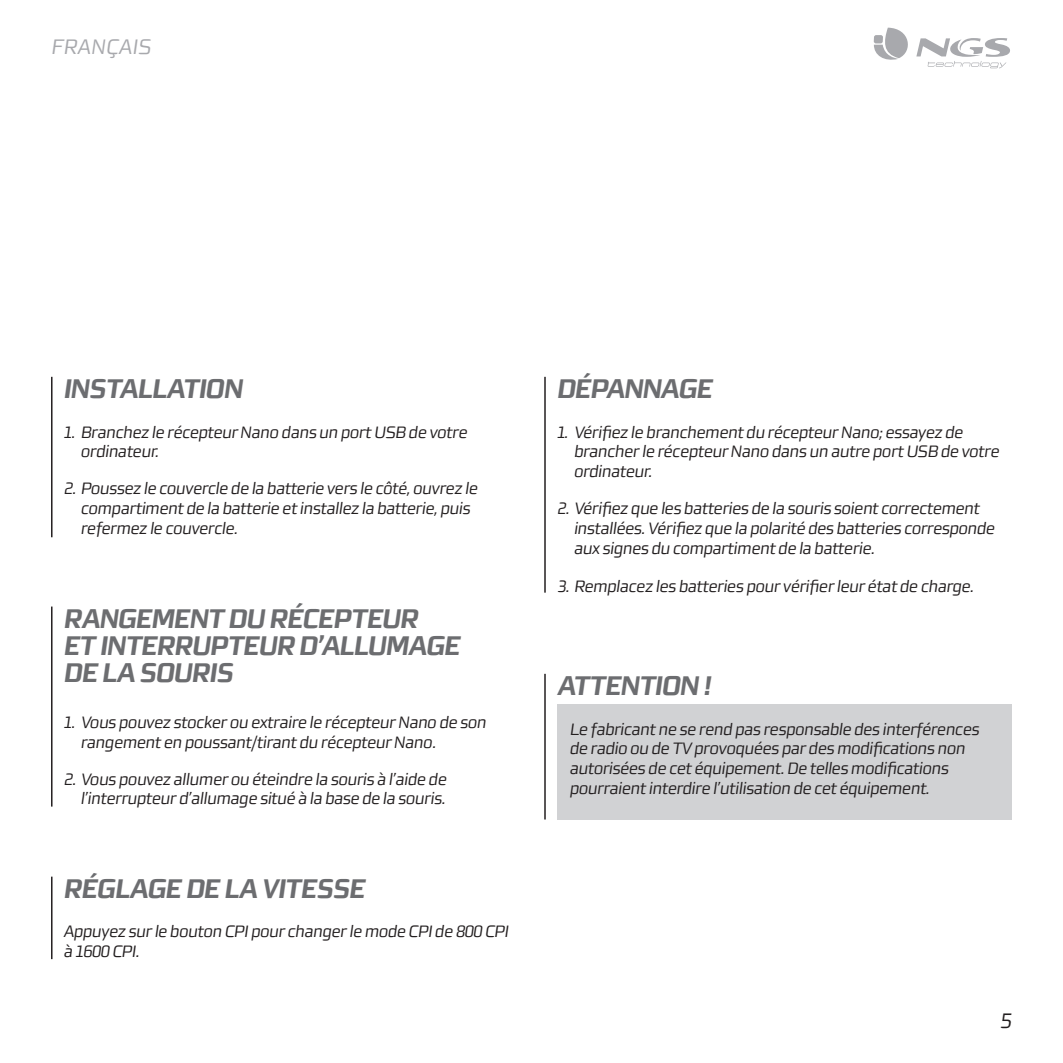
<style>
.page{position:relative;width:1063px;height:1063px;background:#fff}
.page>*{position:absolute;margin:0;border:0;box-sizing:border-box;transform-origin:0 0}
.t1{font:italic 700 27px "Morgan Sans";letter-spacing:-.04em;color:#6c6d70}
.t2{font:italic 21px "Morgan Sans";color:#a8a9ad}
.t3{font:italic 21px "Morgan Sans";color:#231f20}
.t4{font:italic 16.5px/19.8px "Morgan Sans";letter-spacing:-.04em;color:#231f20}
</style>
<div class="page">
<svg style="left:874px;top:28px;width:136px;height:40px"></svg>
<div style="left:874px;top:35px;width:9px;height:8px;background:#a8a9ad;border-radius:2px"></div>
<div style="left:557px;top:704px;width:455px;height:116px;background:#d1d2d4"></div>
<hr style="left:51px;top:377px;width:2px;height:160px;background:#231f20">
<hr style="left:51px;top:607px;width:2px;height:200px;background:#231f20">
<hr style="left:51px;top:877px;width:2px;height:82px;background:#231f20">
<hr style="left:544px;top:377px;width:2px;height:216px;background:#231f20">
<hr style="left:544px;top:674px;width:2px;height:146px;background:#231f20">
<p class="t2" style="left:51px;top:34px;width:102px">FRANÇAIS</p>
<h1 class="t1" style="left:64px;top:372px;width:16px">INSTALLATION</h1>
<p class="t4" style="left:81px;top:422px;width:388px;text-indent:-17px">1. Branchez le récepteur Nano dans un port USB de votre ordinateur.</p>
<p class="t4" style="left:81px;top:479px;width:399px;text-indent:-17px">2. Poussez le couvercle de la batterie vers le côté, ouvrez le compartiment de la batterie et installez la batterie, puis refermez le couvercle.</p>
<h1 class="t1" style="left:64px;top:602px;width:37px">RANGEMENT</h1>
<h1 class="t1" style="left:229px;top:602px;width:140px">DU RÉCEPTEUR</h1>
<h1 class="t1" style="left:64px;top:629px;width:53px">ET INTERRU</h1>
<h1 class="t1" style="left:210px;top:629px;width:35px">PTEUR</h1>
<h1 class="t1" style="left:299px;top:629px;width:41px">D’ALLUMAGE</h1>
<h1 class="t1" style="left:64px;top:656px;width:93px">DELASOURIS</h1>
<p class="t4" style="left:81px;top:713px;width:407px;text-indent:-17px">1. Vous pouvez stocker ou extraire le récepteur Nano de son rangement en poussant/tirant du récepteur Nano.</p>
<p class="t4" style="left:64px;top:769px;width:385px;text-align:right">2. Vous pouvez allumer ou éteindre la souris à l’aide de l’interrupteur d’allumage situé à la base de la souris.</p>
<h1 class="t1" style="left:64px;top:872px;width:52px">RÉGLAGE</h1>
<h1 class="t1" style="left:186px;top:872px;width:92px">DELAVITESSE</h1>
<p class="t4" style="left:64px;top:922px;width:447px">Appuyez sur le bouton CPI pour changer le mode CPI de 800 CPI à 1600 CPI.</p>
<h1 class="t1" style="left:557px;top:372px;width:69px">DÉPANNAGE</h1>
<p class="t4" style="left:574px;top:422px;width:427px;text-indent:-17px">1. Vérifiez le branchement du récepteur Nano; essayez de brancher le récepteur Nano dans un autre port USB de votre ordinateur.</p>
<p class="t4" style="left:574px;top:498px;width:423px;text-indent:-17px">2. Vérifiez que les batteries de la souris soient correctement installées. Vérifiez que la polarité des batteries corresponde aux signes du compartiment de la batterie.</p>
<p class="t4" style="left:557px;top:577px;width:419px">3. Remplacez les batteries pour vérifier leur état de charge.</p>
<h1 class="t1" style="left:557px;top:669px;width:156px">ATTENTION !</h1>
<p class="t4" style="left:570px;top:719px;width:411px">Le fabricant ne se rend pas responsable des interférences de radio ou de TV provoquées par des modifications non autorisées de cet équipement. De telles modifications pourraient interdire l’utilisation de cet équipement.</p>
<p class="t3" style="left:1000px;top:1008px;width:14px">5</p>
</div>
